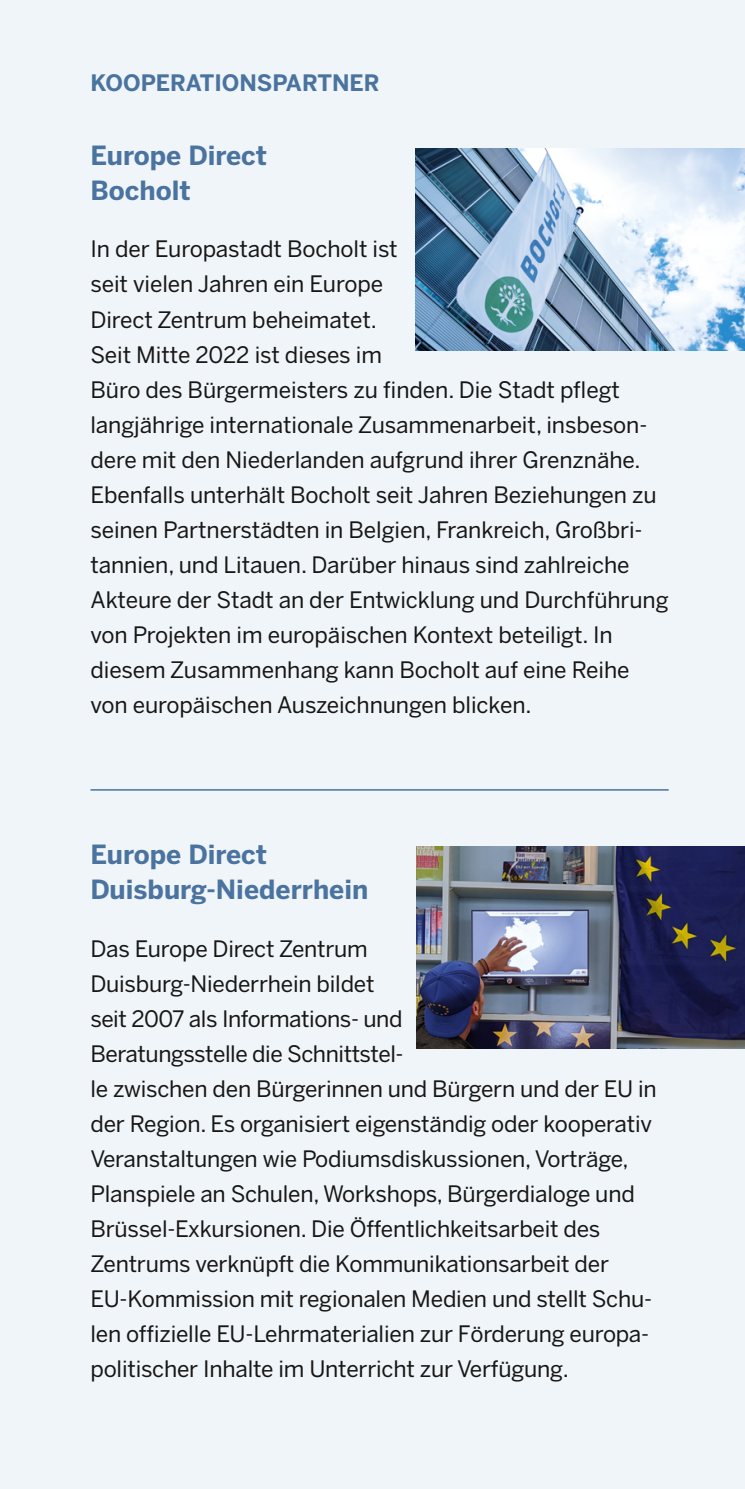
<style>
.page{position:relative;width:745px;height:1489px;background:#fff}
.page>*{position:absolute;margin:0;border:0;box-sizing:border-box;transform-origin:0 0}
.t1{font:700 26.25px/35px "Benton Sans";color:#4b73a0}
.t2{font:22.5px/35px "Benton Sans";letter-spacing:-.01em;color:#181716}
.t3{font:700 22.5px "Benton Sans";color:#4b73a0}
</style>
<div class="page">
<div style="left:0;top:0;width:744px;height:1488px;background:#f0f5f9"></div>
<hr style="left:90px;top:789px;width:578px;height:1px;background:#4b73a0">
<img style="left:415px;top:149px;width:329px;height:201px">
<img style="left:416px;top:846px;width:328px;height:202px">
<p class="t3" style="left:90px;top:70px;width:290px">KOOPERATIONSPARTNER</p>
<p class="t1" style="left:90px;top:138px;width:178px">Europe Direct<br>Bocholt</p>
<p class="t2" style="left:90px;top:232px;width:579px">In der Europastadt Bocholt ist<br>seit vielen Jahren ein Europe<br>Direct Zentrum beheimatet.<br>Seit Mitte 2022 ist dieses im<br>Büro des Bürgermeisters zu finden. Die Stadt pflegt langjährige internationale Zusammenarbeit, insbeson&shy;dere mit den Niederlanden aufgrund ihrer Grenznähe.<br>Ebenfalls unterhält Bocholt seit Jahren Beziehungen zu seinen Partnerstädten in Belgien, Frankreich, Großbri&shy;tannien, und Litauen. Darüber hinaus sind zahlreiche Akteure der Stadt an der Entwicklung und Durchführung von Projekten im europäischen Kontext beteiligt. In diesem Zusammenhang kann Bocholt auf eine Reihe von europäischen Auszeichnungen blicken.</p>
<p class="t1" style="left:90px;top:837px;width:279px">Europe Direct<br>Duisburg-Niederrhein</p>
<p class="t2" style="left:90px;top:931px;width:567px">Das Europe Direct Zentrum<br>Duisburg-Niederrhein bildet<br>seit 2007 als Informations- und<br>Beratungsstelle die Schnittstel-<br>le zwischen den Bürgerinnen und Bürgern und der EU in der Region. Es organisiert eigenständig oder kooperativ Veranstaltungen wie Podiumsdiskussionen, Vorträge, Planspiele an Schulen, Workshops, Bürgerdialoge und Brüssel-Exkursionen. Die Öffentlichkeitsarbeit des Zentrums verknüpft die Kommunikationsarbeit der EU-Kommission mit regionalen Medien und stellt Schu&shy;len offizielle EU-Lehrmaterialien zur Förderung europa&shy;politischer Inhalte im Unterricht zur Verfügung.</p>
</div>
